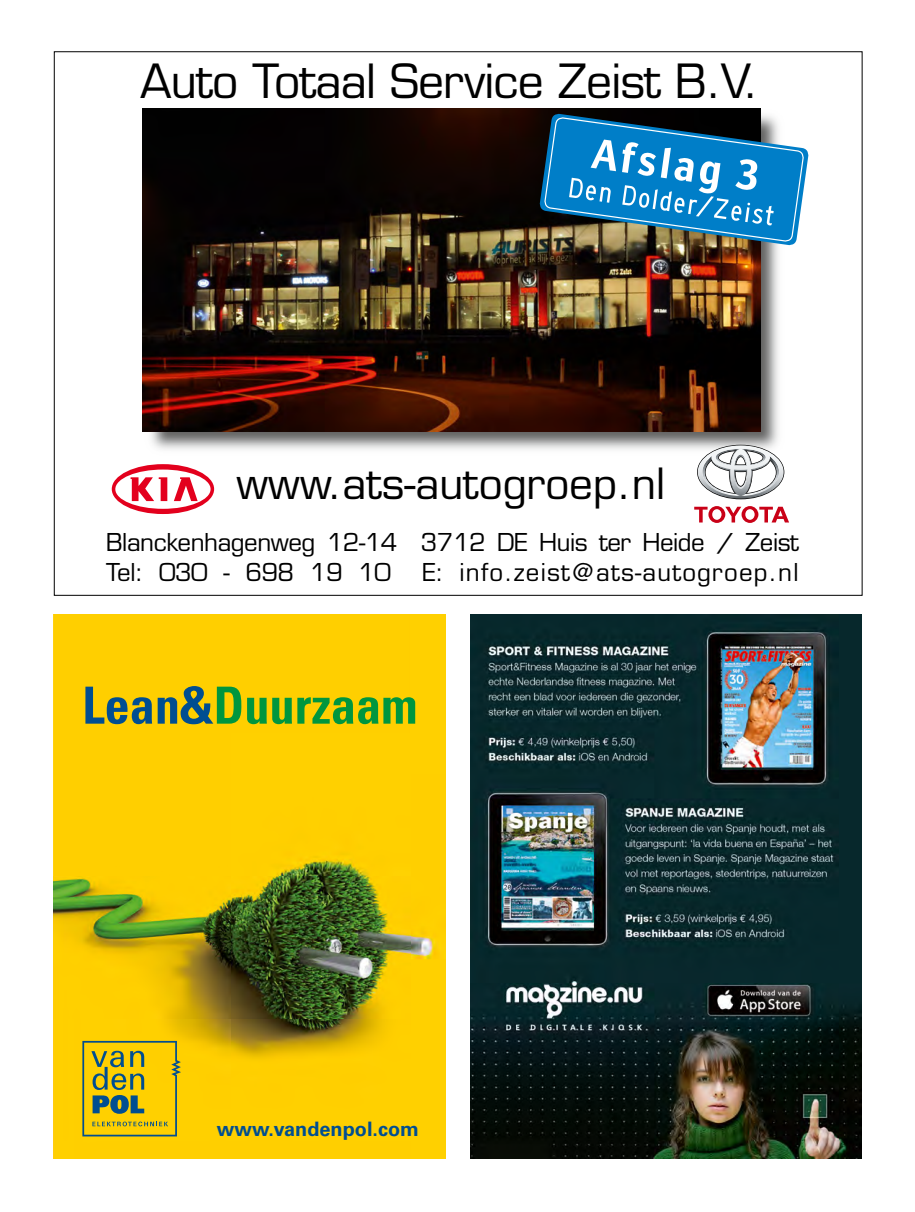
<style>
.page{position:relative;width:915px;height:1212px;background:#fff}
.page>*{position:absolute;margin:0;border:0;box-sizing:border-box;transform-origin:0 0}
.t1{font:700 condensed 51.3px "Univers";color:#00963e}
.t2{font:46.05px "Eurostile";letter-spacing:-.02em;color:#000}
.t3{font:42px "Eurostile";color:#000}
.t4{font:24px/30px "Eurostile";letter-spacing:-.02em;color:#000}
.t5{font:24px "Eurostile";letter-spacing:.05em;color:#000}
.t6{font:700 19.95px "Univers LT";color:#004e91}
.s1{color:#004e91}
</style>
<div class="page">
<img style="left:144px;top:109px;width:635px;height:341px">
<div style="left:112px;top:464px;width:102px;height:50px;background:#e3001d;border-radius:50%"></div>
<div style="left:115px;top:469px;width:95px;height:40px;background:#fff;border-radius:50%"></div>
<svg style="left:174px;top:477px;width:23px;height:24px"></svg>
<svg style="left:130px;top:477px;width:37px;height:24px"></svg>
<svg style="left:694px;top:506px;width:94px;height:17px"></svg>
<svg style="left:696px;top:445px;width:88px;height:54px"></svg>
<img style="left:142px;top:109px;width:618px;height:322px">
<svg style="left:538px;top:113px;width:271px;height:133px;background:#3a83aa"></svg>
<img style="left:54px;top:614px;width:391px;height:545px">
<svg style="left:82px;top:1041px;width:99px;height:95px;background:#c6b320"></svg>
<img style="left:470px;top:614px;width:391px;height:545px">
<h2 class="t2" style="left:140px;top:53px;width:620px">Auto Totaal Service Zeist B.V.</h2>
<h3 class="t3" style="left:236px;top:458px;width:430px">www.ats-autogroep.nl</h3>
<p class="t4" style="left:106px;top:528px;width:694px">Blanckenhagenweg 12-14 3712 DE Huis ter Heide / Zeist<br>Tel: 030 - 698 19 10</p>
<p class="t5" style="left:422px;top:558px;width:377px">E: info.zeist@ats-autogroep.nl</p>
<h1 class="t1" style="left:82px;top:674px;width:336px"><span class="s1">Lean&amp;</span>Duurzaam</h1>
<p class="t6" style="left:217px;top:1117px;width:203px">www.vandenpol.com</p>
</div>
